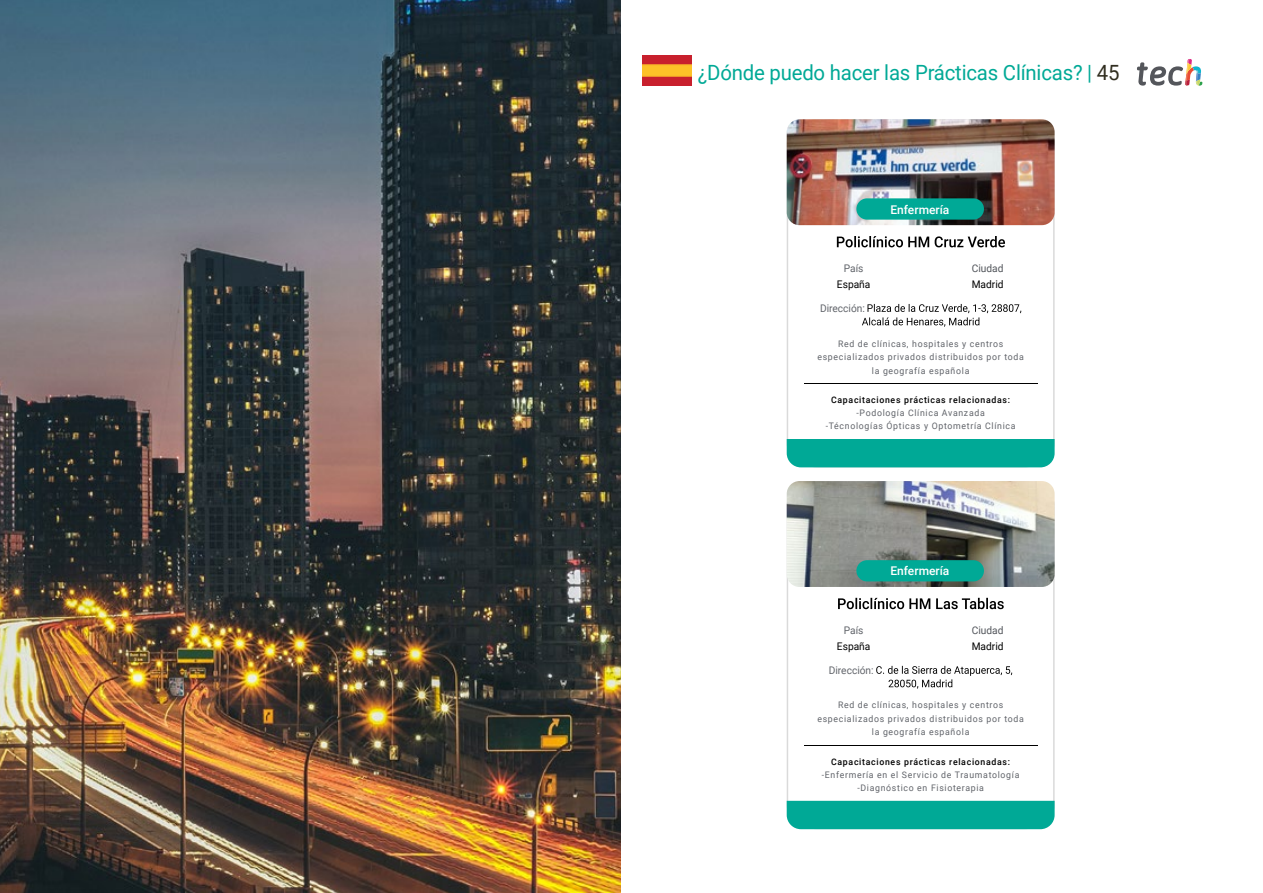
<style>
.page{position:relative;width:1263px;height:893px;background:#fff}
.page>*{position:absolute;margin:0;border:0;box-sizing:border-box;transform-origin:0 0}
.t1{font:21px "Roboto";letter-spacing:-.01em;color:#00a996}
.t2{font:500 12px "Roboto";color:#fff}
.t3{font:10.5px "Roboto";color:#61646a}
.t4{font:10.5px "Roboto";color:#000}
.t5{font:10.5px "Roboto";color:#52555b}
.t6{font:9px/13.5px "Roboto";letter-spacing:.08em;color:#61646a;text-align:center}
.t7{font:500 9px "Roboto";letter-spacing:.08em;color:#000}
.s1{color:#312e20}
</style>
<div class="page">
<svg style="left:1137px;top:59px;width:65px;height:27px"></svg>
<img style="left:642px;top:56px;width:49px;height:29px">
<img style="left:0;top:0;width:621px;height:893px">
<svg style="left:786px;top:128px;width:269px;height:340px"></svg>
<img style="left:787px;top:119px;width:267px;height:106px">
<div style="left:856px;top:198px;width:128px;height:22px;background:#00a996;border-radius:11px"></div>
<div style="left:787px;top:439px;width:267px;height:28px;background:#00a996"></div>
<hr style="left:804px;top:384px;width:233px;height:1px;background:#000">
<svg style="left:862px;top:304px;width:159px;height:23px"></svg>
<svg style="left:837px;top:236px;width:168px;height:11px"></svg>
<svg style="left:786px;top:491px;width:269px;height:339px"></svg>
<img style="left:787px;top:481px;width:267px;height:106px">
<div style="left:856px;top:560px;width:128px;height:21px;background:#00a996;border-radius:11px"></div>
<div style="left:787px;top:801px;width:267px;height:28px;background:#00a996"></div>
<hr style="left:804px;top:745px;width:233px;height:1px;background:#000">
<svg style="left:876px;top:666px;width:136px;height:23px"></svg>
<svg style="left:838px;top:598px;width:166px;height:11px"></svg>
<h1 class="t1" style="left:698px;top:57px;width:423px">¿Dónde puedo hacer las Prácticas Clínicas? | <span class="s1">45</span></h1>
<p class="t3" style="left:844px;top:261px;width:21px">País</p>
<p class="t4" style="left:837px;top:277px;width:35px">España</p>
<h2 class="t2" style="left:890px;top:201px;width:60px">Enfermería</h2>
<p class="t5" style="left:972px;top:261px;width:33px">Ciudad</p>
<p class="t4" style="left:972px;top:277px;width:33px">Madrid</p>
<p class="t3" style="left:820px;top:301px;width:46px">Dirección:</p>
<p class="t6" style="left:817px;top:336px;width:208px">Red de clínicas, hospitales y centros especializados privados distribuidos por toda la geografía española</p>
<p class="t7" style="left:831px;top:393px;width:180px">Capacitaciones prácticas relacionadas:</p>
<p class="t6" style="left:826px;top:406px;width:191px">-Podología Clínica Avanzada<br>-Técnologías Ópticas y Optometría Clínica</p>
<p class="t3" style="left:844px;top:622px;width:21px">País</p>
<p class="t4" style="left:837px;top:639px;width:35px">España</p>
<h2 class="t2" style="left:890px;top:563px;width:60px">Enfermería</h2>
<p class="t5" style="left:972px;top:622px;width:33px">Ciudad</p>
<p class="t4" style="left:972px;top:639px;width:33px">Madrid</p>
<p class="t3" style="left:829px;top:663px;width:46px">Dirección:</p>
<p class="t6" style="left:817px;top:698px;width:208px">Red de clínicas, hospitales y centros especializados privados distribuidos por toda la geografía española</p>
<p class="t7" style="left:831px;top:755px;width:180px">Capacitaciones prácticas relacionadas:</p>
<p class="t6" style="left:822px;top:768px;width:199px">-Enfermería en el Servicio de Traumatología -Diagnóstico en Fisioterapia</p>
</div>
